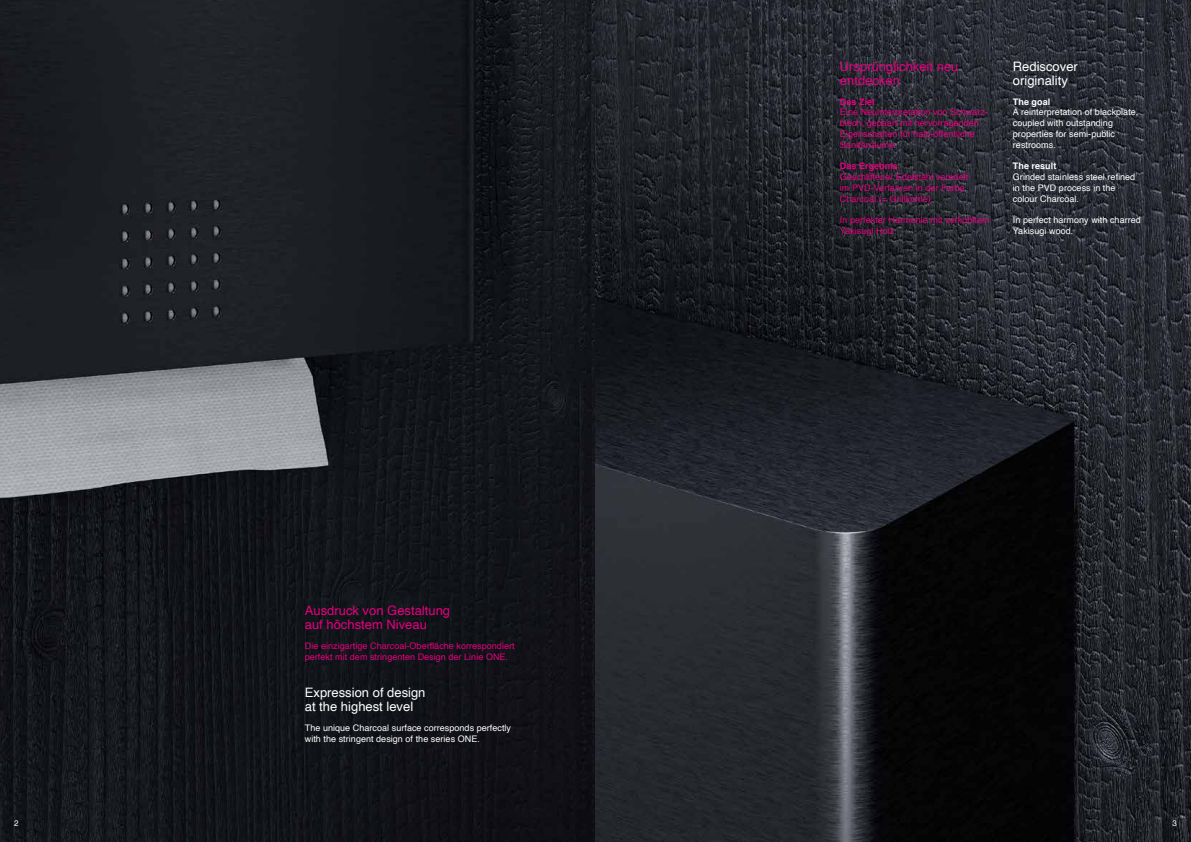
<style>
.page{position:relative;width:1191px;height:842px;background:#fff}
.page>*{position:absolute;margin:0;border:0;box-sizing:border-box;transform-origin:0 0}
.t1{font:13px/14px "Helvetica";color:#e6007e}
.t2{font:13px/14px "Helvetica";color:#fff}
.t3{font:9px/10.8px "Helvetica";letter-spacing:.005em;color:#e6007e}
.t4{font:9px/10.8px "Helvetica";letter-spacing:.005em;color:#fff}
.t5{font:700 9px "Helvetica";letter-spacing:.005em;color:#e6007e}
.t6{font:700 9px "Helvetica";letter-spacing:.005em;color:#fff}
.t7{font:8px "Helvetica";color:#fff}
</style>
<div class="page">
<img style="left:0;top:0;width:1191px;height:842px">
<h1 class="t1" style="left:305px;top:605px;width:147px">Ausdruck von Gestaltung auf höchstem Niveau</h1>
<p class="t3" style="left:305px;top:640px;width:211px">Die einzigartige Charcoal-Oberfläche korrespondiert perfekt mit dem stringenten Design der Linie ONE.</p>
<h1 class="t2" style="left:305px;top:686px;width:122px">Expression of design at the highest level</h1>
<p class="t4" style="left:305px;top:722px;width:208px">The unique Charcoal surface corresponds perfectly with the stringent design of the series ONE.</p>
<h1 class="t1" style="left:840px;top:60px;width:120px">Ursprünglichkeit neu entdecken</h1>
<p class="t5" style="left:840px;top:98px;width:36px">Das Ziel</p>
<p class="t3" style="left:840px;top:107px;width:150px">Eine Neuinterpretation von Schwarz&shy;blech, gepaart mit hervorragenden<br>Eigenschaften für halb-öffentliche<br>Sanitärräume.</p>
<p class="t5" style="left:840px;top:163px;width:60px">Das Ergebnis</p>
<p class="t3" style="left:840px;top:172px;width:130px">Geschliffener Edelstahl veredelt im PVD-Verfahren in der Farbe<br>Charcoal (= Grillkohle).</p>
<p class="t3" style="left:840px;top:215px;width:151px">In perfekter Harmonie mit verkohltem<br>Yakisugi Holz.</p>
<h1 class="t2" style="left:1013px;top:60px;width:67px">Rediscover originality</h1>
<p class="t6" style="left:1013px;top:98px;width:39px">The goal</p>
<p class="t4" style="left:1013px;top:107px;width:127px">A reinterpretation of blackplate, coupled with outstanding properties for semi-public restrooms.</p>
<p class="t6" style="left:1013px;top:163px;width:45px">The result</p>
<p class="t4" style="left:1013px;top:172px;width:124px">Grinded stainless steel refined in the PVD process in the colour Charcoal.</p>
<p class="t4" style="left:1013px;top:215px;width:129px">In perfect harmony with charred<br>Yakisugi wood.</p>
<p class="t7" style="left:14px;top:820px;width:6px">2</p>
<p class="t7" style="left:1172px;top:820px;width:6px">3</p>
</div>
